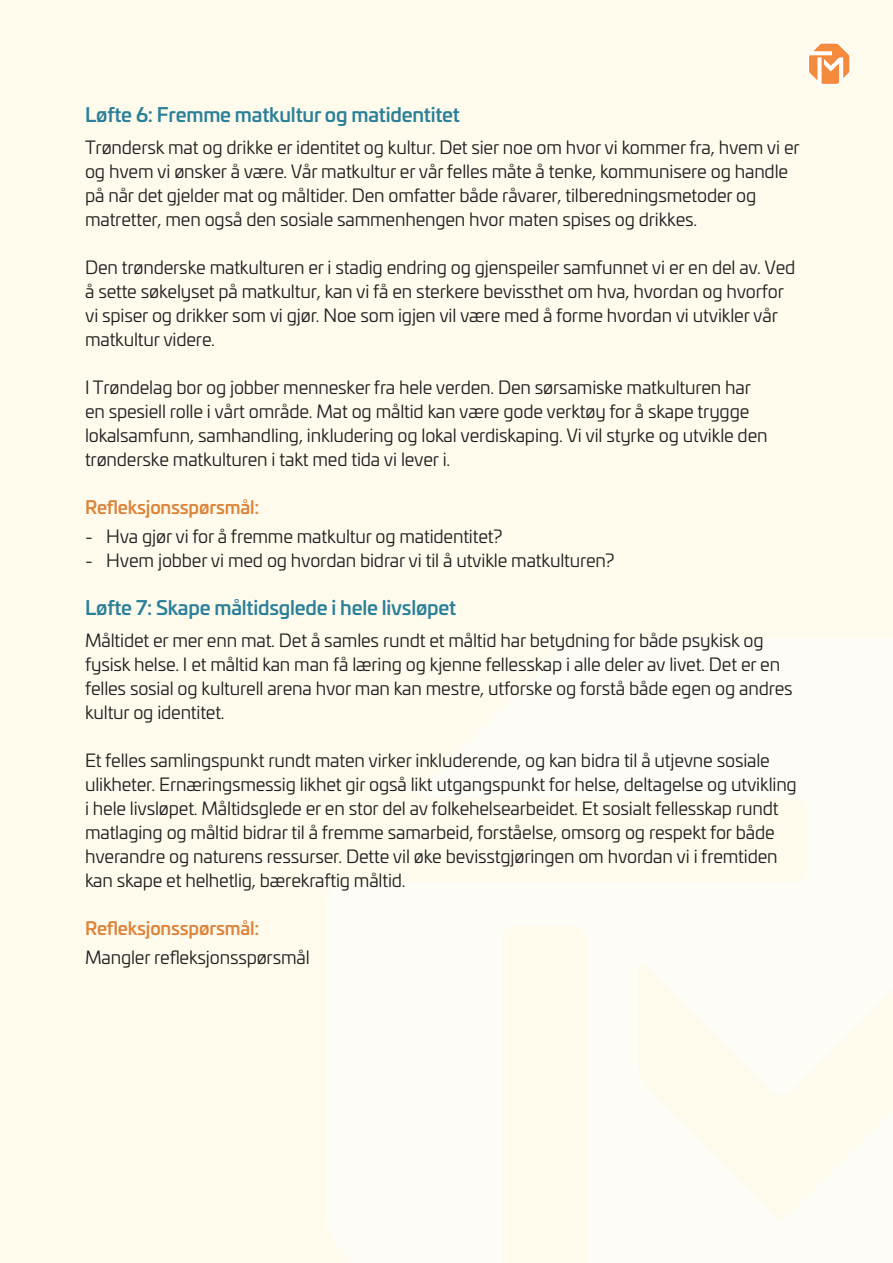
<style>
.page{position:relative;width:893px;height:1263px;background:#fefaec}
.page>*{position:absolute;margin:0;border:0;box-sizing:border-box;transform-origin:0 0}
.t1{font:500 19.5px "Univia Pro";letter-spacing:-.01em;color:#2a8099}
.t2{font:18px/24px "Univia Pro";letter-spacing:-.01em;color:#231f20}
.t3{font:500 18px "Univia Pro";letter-spacing:-.01em;color:#dc8339}
</style>
<div class="page">
<img style="left:326px;top:639px;width:567px;height:624px">
<svg style="left:808px;top:43px;width:42px;height:42px"></svg>
<p class="t1" style="left:85px;top:100px;width:376px">Løfte 6: Fremme matkultur og matidentitet</p>
<p class="t2" style="left:85px;top:135px;width:716px">Trøndersk mat og drikke er identitet og kultur. Det sier noe om hvor vi kommer fra, hvem vi er og hvem vi ønsker å være. Vår matkultur er vår felles måte å tenke, kommunisere og handle på når det gjelder mat og måltider. Den omfatter både råvarer, tilberedningsmetoder og matretter, men også den sosiale sammenhengen hvor maten spises og drikkes.</p>
<p class="t2" style="left:85px;top:255px;width:712px">Den trønderske matkulturen er i stadig endring og gjenspeiler samfunnet vi er en del av. Ved å sette søkelyset på matkultur, kan vi få en sterkere bevissthet om hva, hvordan og hvorfor vi spiser og drikker som vi gjør. Noe som igjen vil være med å forme hvordan vi utvikler vår matkultur videre.</p>
<p class="t2" style="left:85px;top:375px;width:684px">I Trøndelag bor og jobber mennesker fra hele verden. Den sørsamiske matkulturen har en spesiell rolle i vårt område. Mat og måltid kan være gode verktøy for å skape trygge lokalsamfunn, samhandling, inkludering og lokal verdiskaping. Vi vil styrke og utvikle den trønderske matkulturen i takt med tida vi lever i.</p>
<p class="t3" style="left:85px;top:494px;width:176px">Refleksjonsspørsmål:</p>
<p class="t2" style="left:85px;top:523px;width:419px">- Hva gjør vi for å fremme matkultur og matidentitet?</p>
<p class="t2" style="left:85px;top:547px;width:531px">- Hvem jobber vi med og hvordan bidrar vi til å utvikle matkulturen?</p>
<p class="t1" style="left:85px;top:592px;width:373px">Løfte 7: Skape måltidsglede i hele livsløpet</p>
<p class="t2" style="left:85px;top:628px;width:709px">Måltidet er mer enn mat. Det å samles rundt et måltid har betydning for både psykisk og fysisk helse. I et måltid kan man få læring og kjenne fellesskap i alle deler av livet. Det er en felles sosial og kulturell arena hvor man kan mestre, utforske og forstå både egen og andres kultur og identitet.</p>
<p class="t2" style="left:85px;top:748px;width:713px">Et felles samlingspunkt rundt maten virker inkluderende, og kan bidra til å utjevne sosiale ulikheter. Ernæringsmessig likhet gir også likt utgangspunkt for helse, deltagelse og utvikling i hele livsløpet. Måltidsglede er en stor del av folkehelsearbeidet. Et sosialt fellesskap rundt matlaging og måltid bidrar til å fremme samarbeid, forståelse, omsorg og respekt for både hverandre og naturens ressurser. Dette vil øke bevisstgjøringen om hvordan vi i fremtiden kan skape et helhetlig, bærekraftig måltid.</p>
<p class="t3" style="left:85px;top:914px;width:176px">Refleksjonsspørsmål:</p>
<p class="t2" style="left:85px;top:944px;width:226px">Mangler refleksjonsspørsmål</p>
</div>
